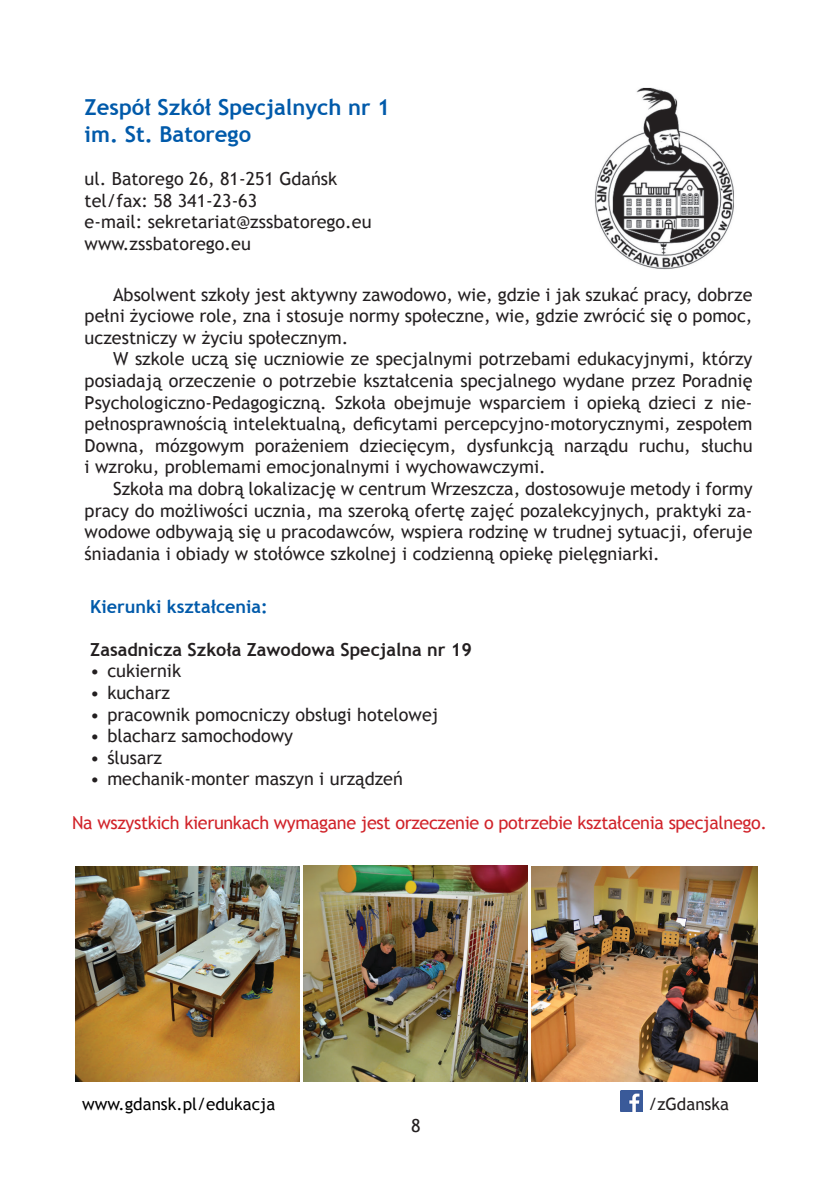
<style>
.page{position:relative;width:840px;height:1191px;background:#fff}
.page>*{position:absolute;margin:0;border:0;box-sizing:border-box;transform-origin:0 0}
.t1{font:700 22px/26.4px "Trebuchet MS";color:#015aaa}
.t2{font:18px/21.6px "Trebuchet MS";color:#231f20;text-align:justify}
.t3{font:18px "Trebuchet MS";letter-spacing:-.02em;color:#d1232a}
.t4{font:700 18px "Trebuchet MS";color:#231f20}
.t5{font:700 18px "Trebuchet MS";color:#015aaa}
.t6{font:17px "Trebuchet MS";color:#000}
.t7{font:17px "Trebuchet MS";color:#231f20}
</style>
<div class="page">
<img style="left:594px;top:88px;width:140px;height:181px">
<img style="left:75px;top:866px;width:224px;height:215px">
<img style="left:303px;top:865px;width:224px;height:216px">
<img style="left:531px;top:866px;width:225px;height:215px">
<img style="left:620px;top:1090px;width:22px;height:21px">
<p class="t1" style="left:85px;top:94px;width:307px">Zespół Szkół Specjalnych nr 1 im. St. Batorego</p>
<p class="t2" style="left:85px;top:168px;width:288px;text-align:left">ul. Batorego 26, 81-251 Gdańsk tel/fax: 58 341-23-63<br>e-mail: sekretariat@zssbatorego.eu www.zssbatorego.eu</p>
<p class="t2" style="left:85px;top:284px;width:669px;text-indent:28px">Absolwent szkoły jest aktywny zawodowo, wie, gdzie i jak szukać pracy, dobrze pełni życiowe role, zna i stosuje normy społeczne, wie, gdzie zwrócić się o pomoc, uczestniczy w życiu społecznym.</p>
<p class="t2" style="left:85px;top:348px;width:669px;text-indent:28px">W szkole uczą się uczniowie ze specjalnymi potrzebami edukacyjnymi, którzy posiadają orzeczenie o potrzebie kształcenia specjalnego wydane przez Poradnię Psychologiczno-Pedagogiczną. Szkoła obejmuje wsparciem i opieką dzieci z nie&shy;pełnosprawnością intelektualną, deficytami percepcyjno-motorycznymi, zespołem Downa, mózgowym porażeniem dziecięcym, dysfunkcją narządu ruchu, słuchu i wzroku, problemami emocjonalnymi i wychowawczymi.</p>
<p class="t2" style="left:85px;top:478px;width:669px;text-indent:28px">Szkoła ma dobrą lokalizację w centrum Wrzeszcza, dostosowuje metody i formy pracy do możliwości ucznia, ma szeroką ofertę zajęć pozalekcyjnych, praktyki za&shy;wodowe odbywają się u pracodawców, wspiera rodzinę w trudnej sytuacji, oferuje śniadania i obiady w stołówce szkolnej i codzienną opiekę pielęgniarki.</p>
<p class="t5" style="left:90px;top:595px;width:179px">Kierunki kształcenia:</p>
<p class="t4" style="left:90px;top:638px;width:383px">Zasadnicza Szkoła Zawodowa Specjalna nr 19</p>
<p class="t2" style="left:90px;top:660px;width:92px">• cukiernik</p>
<p class="t2" style="left:90px;top:682px;width:81px">• kucharz</p>
<p class="t2" style="left:90px;top:703px;width:349px">• pracownik pomocniczy obsługi hotelowej</p>
<p class="t2" style="left:90px;top:725px;width:204px">• blacharz samochodowy</p>
<p class="t2" style="left:90px;top:747px;width:73px">• ślusarz</p>
<p class="t2" style="left:90px;top:768px;width:314px">• mechanik-monter maszyn i urządzeń</p>
<p class="t3" style="left:72px;top:812px;width:696px">Na wszystkich kierunkach wymagane jest orzeczenie o potrzebie kształcenia specjalnego.</p>
<p class="t6" style="left:82px;top:1094px;width:194px">www.gdansk.pl/edukacja</p>
<p class="t7" style="left:648px;top:1094px;width:82px">/zGdanska</p>
<p class="t2" style="left:411px;top:1115px;width:11px">8</p>
</div>
